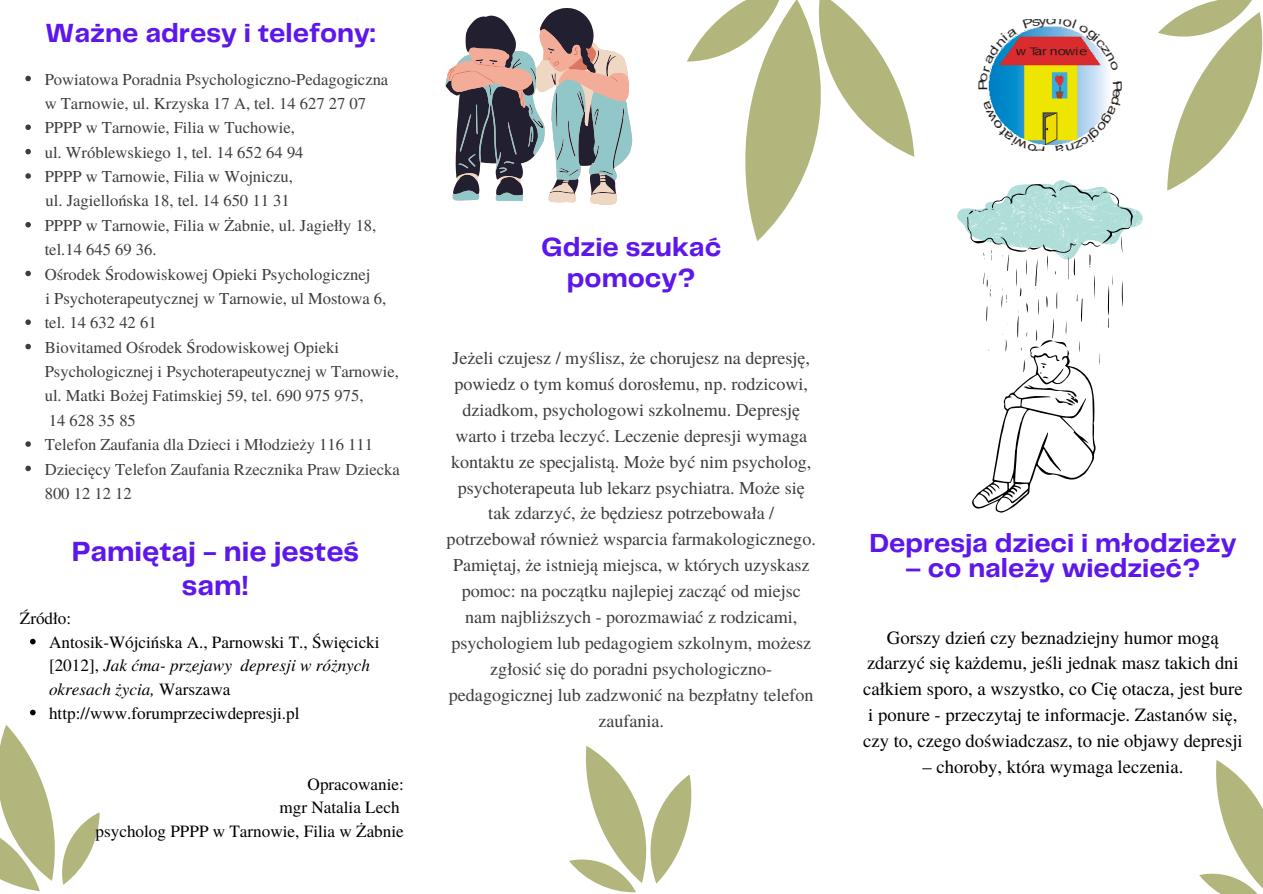
<style>
.page{position:relative;width:1263px;height:894px;background:#fff}
.page>*{position:absolute;margin:0;border:0;box-sizing:border-box;transform-origin:0 0}
.t1{font:700 28.8px/33.8px "Telegraf";color:#5e17eb;text-align:center}
.t2{font:700 27.3px/31.5px "Telegraf";color:#5e17eb;text-align:center}
.t3{font:700 27.15px "Telegraf";color:#5e17eb}
.t4{font:18.6px/25.8px "Te X Gyre Termes";color:#000;text-align:center}
.t5{font:18px/25.8px "Te X Gyre Termes";color:#3d3d3d;text-align:center}
.t6{font:17.1px/23.5px "Te X Gyre Termes";color:#000}
.t7{font:16.65px/24.3px "Te X Gyre Termes";color:#3d3d3d}
.s1{font-style:italic}
</style>
<div class="page">
<svg style="left:0;top:725px;width:100px;height:167px"></svg>
<svg style="left:1199px;top:760px;width:64px;height:133px"></svg>
<svg style="left:687px;top:0;width:228px;height:241px"></svg>
<svg style="left:1158px;top:0;width:105px;height:191px"></svg>
<svg style="left:569px;top:746px;width:123px;height:146px"></svg>
<img style="left:978px;top:19px;width:143px;height:132px">
<svg style="left:446px;top:8px;width:186px;height:197px"></svg>
<svg style="left:957px;top:180px;width:186px;height:51px"></svg>
<svg style="left:967px;top:184px;width:166px;height:329px"></svg>
<svg style="left:25px;top:76px;width:6px;height:5px"></svg>
<svg style="left:25px;top:124px;width:6px;height:6px"></svg>
<svg style="left:25px;top:149px;width:6px;height:5px"></svg>
<svg style="left:25px;top:173px;width:6px;height:6px"></svg>
<svg style="left:25px;top:222px;width:6px;height:5px"></svg>
<svg style="left:25px;top:270px;width:6px;height:6px"></svg>
<svg style="left:25px;top:319px;width:6px;height:6px"></svg>
<svg style="left:25px;top:344px;width:6px;height:5px"></svg>
<svg style="left:25px;top:441px;width:6px;height:5px"></svg>
<svg style="left:25px;top:465px;width:6px;height:6px"></svg>
<svg style="left:30px;top:638px;width:6px;height:6px"></svg>
<svg style="left:30px;top:709px;width:6px;height:6px"></svg>
<h2 class="t2" style="left:45px;top:18px;width:332px">Ważne adresy i telefony:</h2>
<p class="t7" style="left:45px;top:66px;width:345px">Powiatowa Poradnia Psychologiczno-Pedagogiczna w Tarnowie, ul. Krzyska 17 A, tel. 14 627 27 07<br>PPPP w Tarnowie, Filia w Tuchowie,<br>ul. Wróblewskiego 1, tel. 14 652 64 94<br>PPPP w Tarnowie, Filia w Wojniczu,</p>
<p class="t7" style="left:45px;top:212px;width:333px">PPPP w Tarnowie, Filia w Żabnie, ul. Jagiełły 18, tel.14 645 69 36.<br>Ośrodek Środowiskowej Opieki Psychologicznej</p>
<p class="t7" style="left:45px;top:309px;width:357px">tel. 14 632 42 61<br>Biovitamed Ośrodek Środowiskowej Opieki Psychologicznej i Psychoterapeutycznej w Tarnowie, ul. Matki Bożej Fatimskiej 59, tel. 690 975 975,<br>14 628 35 85<br>Telefon Zaufania dla Dzieci i Młodzieży 116 111<br>Dziecięcy Telefon Zaufania Rzecznika Praw Dziecka 800 12 12 12</p>
<p class="t7" style="left:46px;top:188px;width:246px">ul. Jagiellońska 18, tel. 14 650 11 31</p>
<p class="t7" style="left:46px;top:285px;width:342px">i Psychoterapeutycznej w Tarnowie, ul Mostowa 6,</p>
<h1 class="t1" style="left:72px;top:536px;width:289px">Pamiętaj - nie jesteś sam!</h1>
<p class="t6" style="left:49px;top:629px;width:332px">Antosik-Wójcińska A., Parnowski T., Święcicki [2012], <span class="s1">Jak ćma- przejawy depresji w różnych okresach życia,</span> Warszawa http://www.forumprzeciwdepresji.pl</p>
<p class="t6" style="left:20px;top:605px;width:53px">Źródło:</p>
<p class="t6" style="left:96px;top:771px;width:310px;text-align:right">Opracowanie:<br>mgr Natalia Lech<br>psycholog PPPP w Tarnowie, Filia w Żabnie</p>
<h2 class="t2" style="left:541px;top:232px;width:182px">Gdzie szukać pomocy?</h2>
<p class="t5" style="left:447px;top:344px;width:371px">Jeżeli czujesz / myślisz, że chorujesz na depresję, powiedz o tym komuś dorosłemu, np. rodzicowi, dziadkom, psychologowi szkolnemu. Depresję warto i trzeba leczyć. Leczenie depresji wymaga kontaktu ze specjalistą. Może być nim psycholog, psychoterapeuta lub lekarz psychiatra. Może się tak zdarzyć, że będziesz potrzebowała / potrzebował również wsparcia farmakologicznego.<br>Pamiętaj, że istnieją miejsca, w których uzyskasz pomoc: na początku najlepiej zacząć od miejsc nam najbliższych - porozmawiać z rodzicami, psychologiem lub pedagogiem szkolnym, możesz zgłosić się do poradni psychologiczno&shy;pedagogicznej lub zadzwonić na bezpłatny telefon zaufania.</p>
<h3 class="t3" style="left:869px;top:531px;width:369px">Depresja dzieci i młodzieży</h3>
<h3 class="t3" style="left:905px;top:555px;width:297px">– co należy wiedzieć?</h3>
<p class="t4" style="left:863px;top:623px;width:381px">Gorszy dzień czy beznadziejny humor mogą zdarzyć się każdemu, jeśli jednak masz takich dni całkiem sporo, a wszystko, co Cię otacza, jest bure i ponure - przeczytaj te informacje. Zastanów się, czy to, czego doświadczasz, to nie objawy depresji</p>
<p class="t4" style="left:922px;top:752px;width:262px">– choroby, która wymaga leczenia.</p>
</div>
